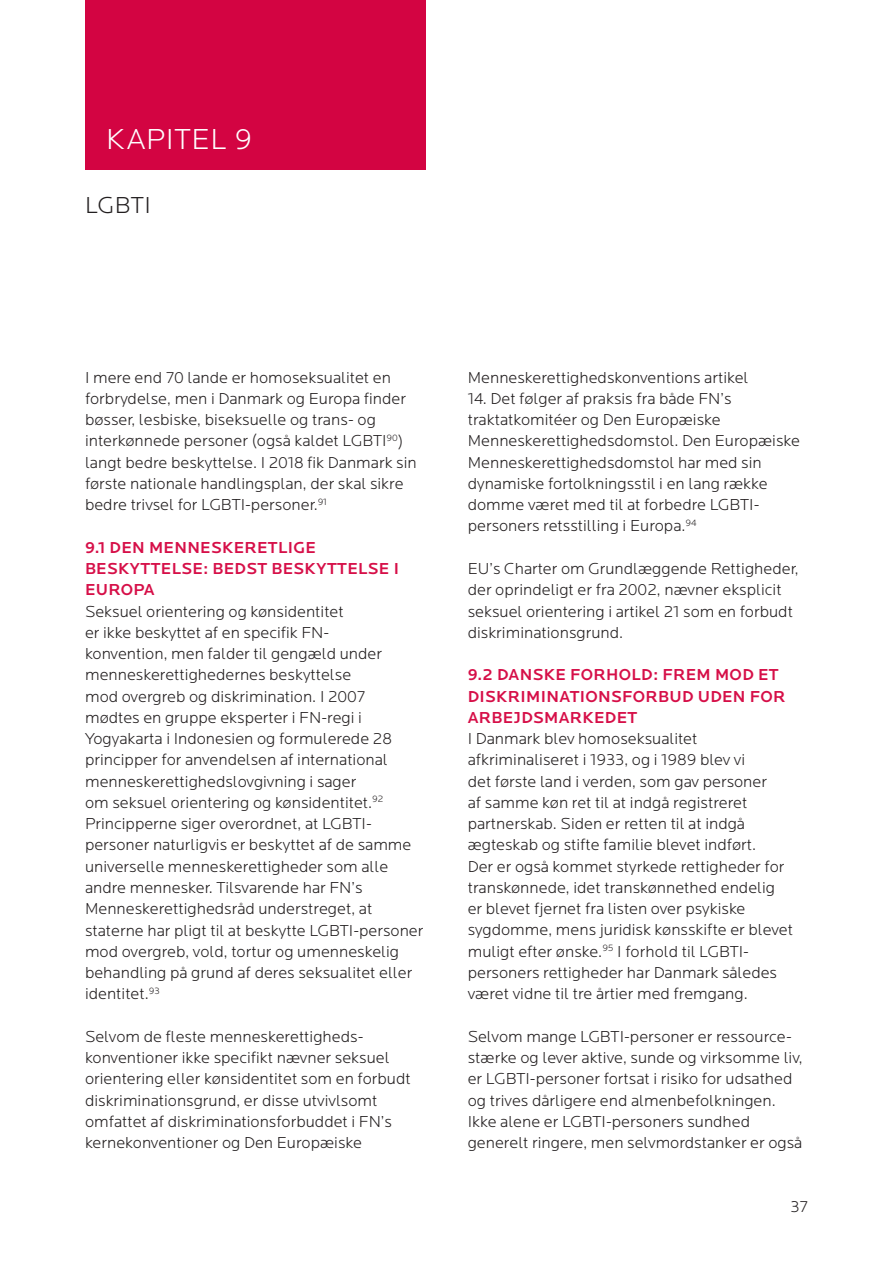
<style>
.page{position:relative;width:893px;height:1263px;background:#fff}
.page>*{position:absolute;margin:0;border:0;box-sizing:border-box;transform-origin:0 0}
.t1{font:300 30px "Locator";letter-spacing:.02em;color:#fff}
.t2{font:300 24px "Locator";letter-spacing:.02em;color:#231f20}
.Brød_m_luft{font:300 16.5px/21.3px "Locator";color:#231f20}
.t3{font:500 16.5px/21.3px "Locator";letter-spacing:.02em;color:#d60f48}
</style>
<div class="page">
<div style="left:85px;top:0;width:340px;height:170px;background:#d30442"></div>
<h2 class="t1" style="left:106px;top:123px;width:147px">KAPITEL 9</h2>
<h2 class="t2" style="left:85px;top:192px;width:67px">LGBTI</h2>
<p class="Brød_m_luft" style="left:85px;top:367px;width:333px">I mere end 70 lande er homoseksualitet en forbrydelse, men i Danmark og Europa finder bøsser, lesbiske, biseksuelle og trans- og interkønnede personer (også kaldet LGBTI<sup>90</sup>) langt bedre beskyttelse. I 2018 fik Danmark sin første nationale handlingsplan, der skal sikre bedre trivsel for LGBTI-personer.<sup>91</sup></p>
<h3 class="t3" style="left:85px;top:537px;width:315px">9.1 DEN MENNESKERETLIGE<br>BESKYTTELSE: BEDST BESKYTTELSE I<br>EUROPA</h3>
<p class="Brød_m_luft" style="left:85px;top:601px;width:340px">Seksuel orientering og kønsidentitet<br>er ikke beskyttet af en specifik FN-<br>konvention, men falder til gengæld under menneskerettighedernes beskyttelse<br>mod overgreb og diskrimination. I 2007 mødtes en gruppe eksperter i FN-regi i Yogyakarta i Indonesien og formulerede 28 principper for anvendelsen af international menneskerettighedslovgivning i sager<br>om seksuel orientering og kønsidentitet.<sup>92<br></sup>Principperne siger overordnet, at LGBTI&shy;personer naturligvis er beskyttet af de samme universelle menneskerettigheder som alle andre mennesker. Tilsvarende har FN’s Menneskerettighedsråd understreget, at staterne har pligt til at beskytte LGBTI-personer mod overgreb, vold, tortur og umenneskelig behandling på grund af deres seksualitet eller identitet.<sup>93</sup></p>
<p class="Brød_m_luft" style="left:85px;top:1026px;width:327px">Selvom de fleste menneskerettigheds&shy;konventioner ikke specifikt nævner seksuel orientering eller kønsidentitet som en forbudt diskriminationsgrund, er disse utvivlsomt omfattet af diskriminationsforbuddet i FN’s kernekonventioner og Den Europæiske</p>
<p class="Brød_m_luft" style="left:468px;top:367px;width:282px">Menneskerettighedskonventions artikel</p>
<p class="Brød_m_luft" style="left:468px;top:388px;width:334px">14. Det følger af praksis fra både FN’s traktatkomitéer og Den Europæiske Menneskerettighedsdomstol. Den Europæiske Menneskerettighedsdomstol har med sin dynamiske fortolkningsstil i en lang række domme været med til at forbedre LGBTI&shy;personers retsstilling i Europa.<sup>94</sup></p>
<p class="Brød_m_luft" style="left:468px;top:558px;width:332px">EU’s Charter om Grundlæggende Rettigheder, der oprindeligt er fra 2002, nævner eksplicit seksuel orientering i artikel 21 som en forbudt diskriminationsgrund.</p>
<h3 class="t3" style="left:468px;top:665px;width:319px">9.2 DANSKE FORHOLD: FREM MOD ET<br>DISKRIMINATIONSFORBUD UDEN FOR<br>ARBEJDSMARKEDET</h3>
<p class="Brød_m_luft" style="left:468px;top:728px;width:327px">I Danmark blev homoseksualitet afkriminaliseret i 1933, og i 1989 blev vi<br>det første land i verden, som gav personer<br>af samme køn ret til at indgå registreret partnerskab. Siden er retten til at indgå ægteskab og stifte familie blevet indført.<br>Der er også kommet styrkede rettigheder for transkønnede, idet transkønnethed endelig er blevet fjernet fra listen over psykiske sygdomme, mens juridisk kønsskifte er blevet muligt efter ønske.<sup>95</sup> I forhold til LGBTI&shy;personers rettigheder har Danmark således været vidne til tre årtier med fremgang.</p>
<p class="Brød_m_luft" style="left:468px;top:1026px;width:336px">Selvom mange LGBTI-personer er ressource&shy;stærke og lever aktive, sunde og virksomme liv, er LGBTI-personer fortsat i risiko for udsathed og trives dårligere end almenbefolkningen.<br>Ikke alene er LGBTI-personers sundhed generelt ringere, men selvmordstanker er også</p>
<p class="Brød_m_luft" style="left:790px;top:1196px;width:19px">37</p>
</div>
